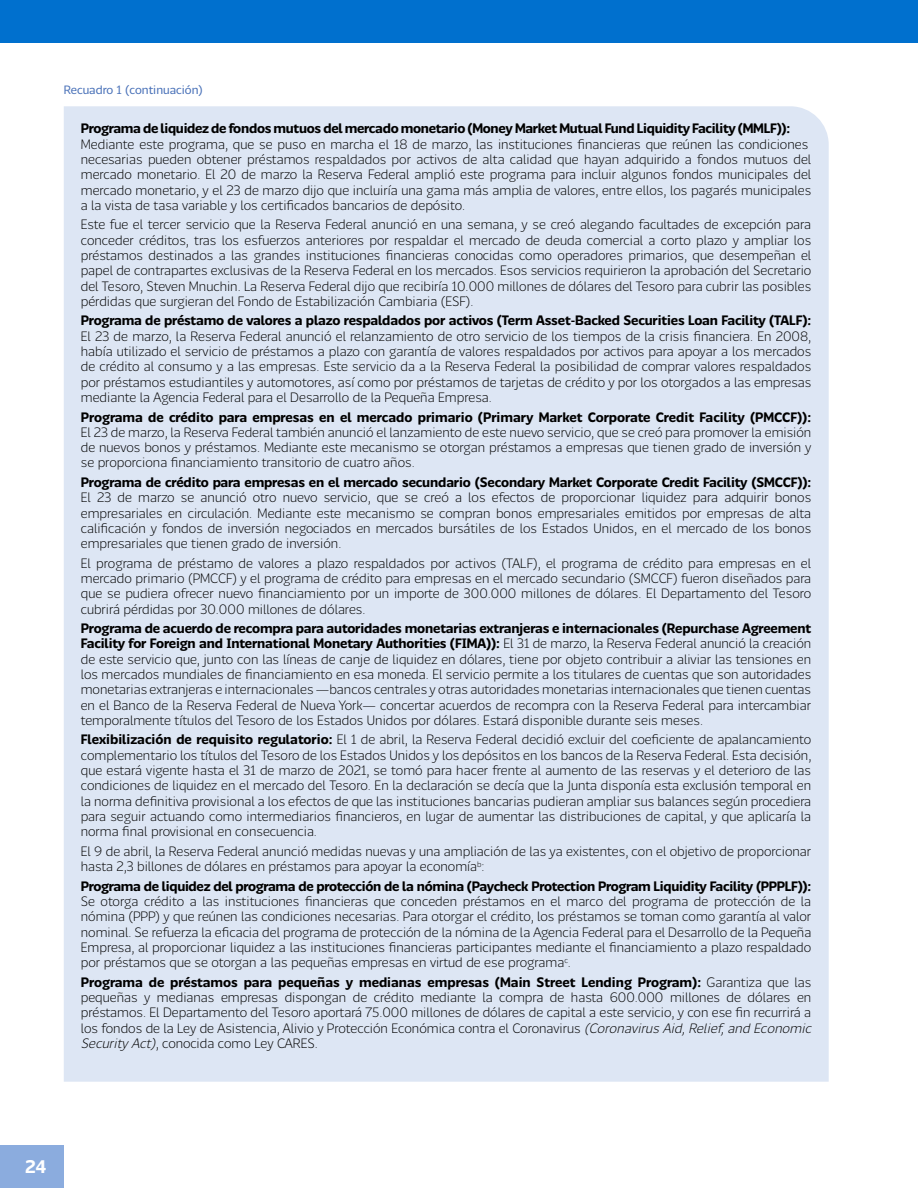
<style>
.page{position:relative;width:918px;height:1188px;background:#fff}
.page>*{position:absolute;margin:0;border:0;box-sizing:border-box;transform-origin:0 0}
.t1{font:700 18px "Chilena";color:#fff}
.t2{font:300 13.5px/15.3px "Chilena";color:#000;text-align:justify}
.t3{font:700 13.5px "Chilena";letter-spacing:-.02em;color:#000}
.t4{font:700 13.5px "Chilena";color:#000}
.t5{font:12px "Chilena";color:#4971b8}
.s1{font-weight:700}
.s2{font-style:italic}
</style>
<div class="page">
<div style="left:0;top:1145px;width:64px;height:43px;background:#8bacde"></div>
<div style="left:0;top:0;width:918px;height:43px;background:#0070ce"></div>
<div style="left:64px;top:106px;width:765px;height:976px;background:#dde6f4"></div>
<p class="t5" style="left:64px;top:81px;width:141px">Recuadro 1 (continuación)</p>
<p class="t3" style="left:81px;top:119px;width:711px">Programa de liquidez de fondos mutuos del mercado monetario (Money Market Mutual Fund Liquidity Facility (MMLF)):</p>
<p class="t2" style="left:81px;top:136px;width:732px;text-align:left">Mediante este programa, que se puso en marcha el 18 de marzo, las instituciones financieras que reúnen las condiciones necesarias pueden obtener préstamos respaldados por activos de alta calidad que hayan adquirido a fondos mutuos del mercado monetario. El 20 de marzo la Reserva Federal amplió este programa para incluir algunos fondos municipales del mercado monetario, y el 23 de marzo dijo que incluiría una gama más amplia de valores, entre ellos, los pagarés municipales a la vista de tasa variable y los certificados bancarios de depósito.</p>
<p class="t2" style="left:81px;top:216px;width:732px">Este fue el tercer servicio que la Reserva Federal anunció en una semana, y se creó alegando facultades de excepción para conceder créditos, tras los esfuerzos anteriores por respaldar el mercado de deuda comercial a corto plazo y ampliar los préstamos destinados a las grandes instituciones financieras conocidas como operadores primarios, que desempeñan el papel de contrapartes exclusivas de la Reserva Federal en los mercados. Esos servicios requirieron la aprobación del Secretario del Tesoro, Steven Mnuchin. La Reserva Federal dijo que recibiría 10.000 millones de dólares del Tesoro para cubrir las posibles pérdidas que surgieran del Fondo de Estabilización Cambiaria (ESF).</p>
<p class="t3" style="left:81px;top:311px;width:732px">Programa de préstamo de valores a plazo respaldados por activos (Term Asset-Backed Securities Loan Facility (TALF):</p>
<p class="t2" style="left:81px;top:328px;width:732px">El 23 de marzo, la Reserva Federal anunció el relanzamiento de otro servicio de los tiempos de la crisis financiera. En 2008, había utilizado el servicio de préstamos a plazo con garantía de valores respaldados por activos para apoyar a los mercados de crédito al consumo y a las empresas. Este servicio da a la Reserva Federal la posibilidad de comprar valores respaldados por préstamos estudiantiles y automotores, así como por préstamos de tarjetas de crédito y por los otorgados a las empresas mediante la Agencia Federal para el Desarrollo de la Pequeña Empresa.</p>
<p class="t4" style="left:81px;top:407px;width:732px">Programa de crédito para empresas en el mercado primario (Primary Market Corporate Credit Facility (PMCCF)):</p>
<p class="t2" style="left:81px;top:424px;width:732px">El 23 de marzo, la Reserva Federal también anunció el lanzamiento de este nuevo servicio, que se creó para promover la emisión de nuevos bonos y préstamos. Mediante este mecanismo se otorgan préstamos a empresas que tienen grado de inversión y se proporciona financiamiento transitorio de cuatro años.</p>
<p class="t3" style="left:81px;top:472px;width:732px">Programa de crédito para empresas en el mercado secundario (Secondary Market Corporate Credit Facility (SMCCF)):</p>
<p class="t2" style="left:81px;top:489px;width:732px">El 23 de marzo se anunció otro nuevo servicio, que se creó a los efectos de proporcionar liquidez para adquirir bonos empresariales en circulación. Mediante este mecanismo se compran bonos empresariales emitidos por empresas de alta calificación y fondos de inversión negociados en mercados bursátiles de los Estados Unidos, en el mercado de los bonos empresariales que tienen grado de inversión.</p>
<p class="t2" style="left:81px;top:554px;width:732px">El programa de préstamo de valores a plazo respaldados por activos (TALF), el programa de crédito para empresas en el mercado primario (PMCCF) y el programa de crédito para empresas en el mercado secundario (SMCCF) fueron diseñados para que se pudiera ofrecer nuevo financiamiento por un importe de 300.000 millones de dólares. El Departamento del Tesoro cubrirá pérdidas por 30.000 millones de dólares.</p>
<p class="t2" style="left:81px;top:620px;width:732px"><span class="s1">Programa de acuerdo de recompra para autoridades monetarias extranjeras e internacionales (Repurchase Agreement Facility for Foreign and International Monetary Authorities (FIMA)):</span> El 31 de marzo, la Reserva Federal anunció la creación de este servicio que, junto con las líneas de canje de liquidez en dólares, tiene por objeto contribuir a aliviar las tensiones en los mercados mundiales de financiamiento en esa moneda. El servicio permite a los titulares de cuentas que son autoridades monetarias extranjeras e internacionales —bancos centrales y otras autoridades monetarias internacionales que tienen cuentas en el Banco de la Reserva Federal de Nueva York— concertar acuerdos de recompra con la Reserva Federal para intercambiar temporalmente títulos del Tesoro de los Estados Unidos por dólares. Estará disponible durante seis meses.</p>
<p class="t2" style="left:81px;top:731px;width:732px"><span class="s1">Flexibilización de requisito regulatorio:</span> El 1 de abril, la Reserva Federal decidió excluir del coeficiente de apalancamiento complementario los títulos del Tesoro de los Estados Unidos y los depósitos en los bancos de la Reserva Federal. Esta decisión, que estará vigente hasta el 31 de marzo de 2021, se tomó para hacer frente al aumento de las reservas y el deterioro de las condiciones de liquidez en el mercado del Tesoro. En la declaración se decía que la Junta disponía esta exclusión temporal en la norma definitiva provisional a los efectos de que las instituciones bancarias pudieran ampliar sus balances según procediera para seguir actuando como intermediarios financieros, en lugar de aumentar las distribuciones de capital, y que aplicaría la norma final provisional en consecuencia.</p>
<p class="t2" style="left:81px;top:843px;width:732px">El 9 de abril, la Reserva Federal anunció medidas nuevas y una ampliación de las ya existentes, con el objetivo de proporcionar hasta 2,3 billones de dólares en préstamos para apoyar la economía<sup>b</sup>:</p>
<p class="t3" style="left:81px;top:876px;width:732px">Programa de liquidez del programa de protección de la nómina (Paycheck Protection Program Liquidity Facility (PPPLF)):</p>
<p class="t2" style="left:81px;top:893px;width:732px">Se otorga crédito a las instituciones financieras que conceden préstamos en el marco del programa de protección de la nómina (PPP) y que reúnen las condiciones necesarias. Para otorgar el crédito, los préstamos se toman como garantía al valor nominal. Se refuerza la eficacia del programa de protección de la nómina de la Agencia Federal para el Desarrollo de la Pequeña Empresa, al proporcionar liquidez a las instituciones financieras participantes mediante el financiamiento a plazo respaldado por préstamos que se otorgan a las pequeñas empresas en virtud de ese programa<sup>c</sup>.</p>
<p class="t2" style="left:81px;top:974px;width:736px;text-align:left"><span class="s1">Programa de préstamos para pequeñas y medianas empresas (Main Street Lending Program):</span> Garantiza que las pequeñas y medianas empresas dispongan de crédito mediante la compra de hasta 600.000 millones de dólares en préstamos. El Departamento del Tesoro aportará 75.000 millones de dólares de capital a este servicio, y con ese fin recurrirá a los fondos de la Ley de Asistencia, Alivio y Protección Económica contra el Coronavirus <span class="s2">(Coronavirus Aid,Relief,and Economic Security Act)</span>, conocida como Ley CARES.</p>
<h1 class="t1" style="left:25px;top:1154px;width:23px">24</h1>
</div>
